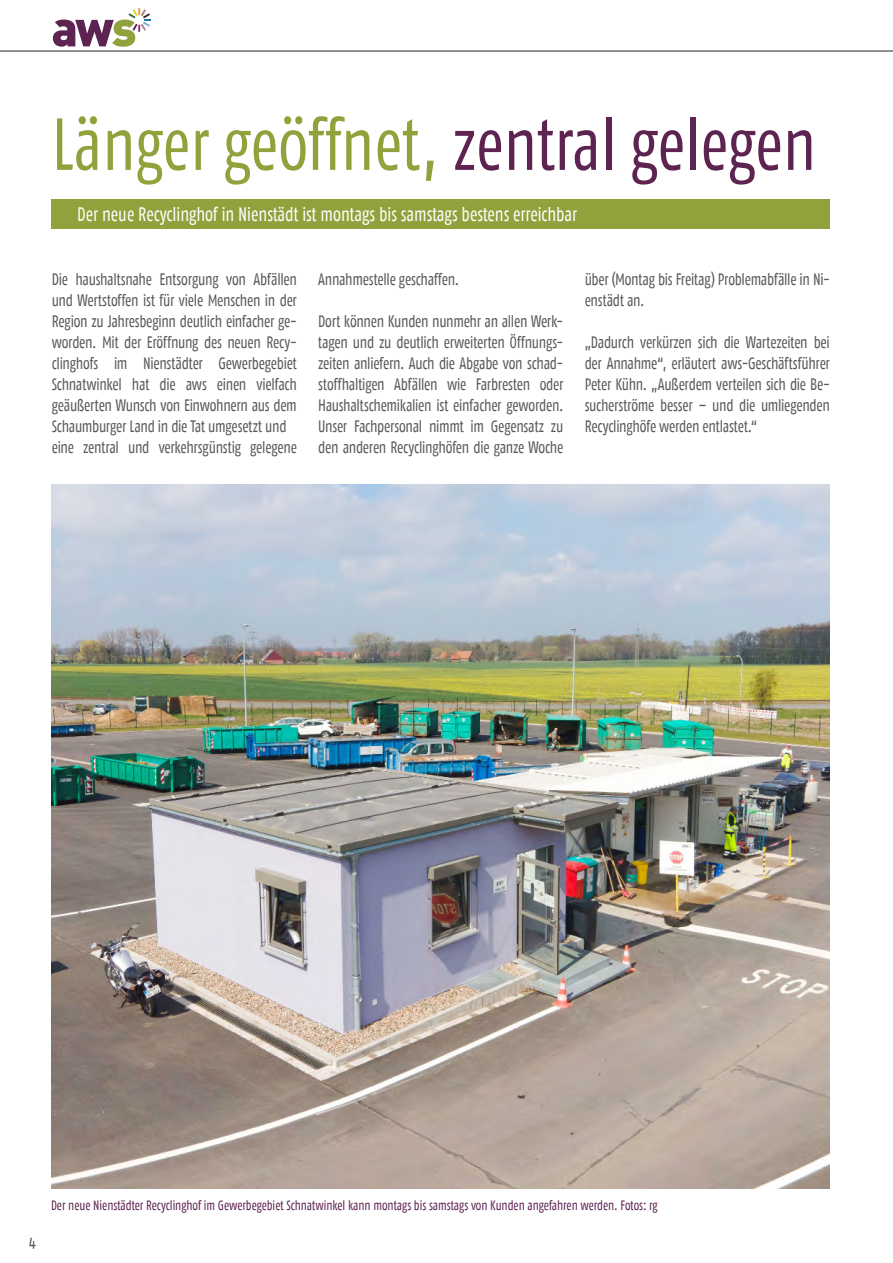
<style>
.page{position:relative;width:893px;height:1263px;background:#fff}
.page>*{position:absolute;margin:0;border:0;box-sizing:border-box;transform-origin:0 0}
.t1{font:73.5px "Fago Co";color:#90a23c;scale:.9 1}
.t2{font:19.5px "Fago Co";color:#fff;scale:.9 1}
.t3{font:16.5px/21px "Fago Co";letter-spacing:-.02em;color:#57585a;scale:.9 1}
.t4{font:13.5px "Fago Co";color:#5d2351;scale:.9 1}
.s1{color:#5d2351}
</style>
<div class="page">
<hr style="left:0;top:51px;width:893px;height:1px;background:#231f20">
<svg style="left:53px;top:8px;width:98px;height:39px"></svg>
<div style="left:52px;top:199px;width:778px;height:30px;background:#90a23c"></div>
<img style="left:51px;top:485px;width:778px;height:703px">
<h1 class="t1" style="left:52px;top:103px;width:851px">Länger geöffnet, <span class="s1">zentral gelegen</span></h1>
<p class="t2" style="left:77px;top:203px;width:557px">Der neue Recyclinghof in Nienstädt ist montags bis samstags bestens erreichbar</p>
<p class="t3" style="left:52px;top:269px;width:274px">Die haushaltsnahe Entsorgung von Abfällen und Wertstoffen ist für viele Menschen in der Region zu Jahresbeginn deutlich einfacher ge&shy;worden. Mit der Eröffnung des neuen Recy&shy;clinghofs im Nienstädter Gewerbegebiet Schnatwinkel hat die aws einen vielfach geäußerten Wunsch von Einwohnern aus dem Schaumburger Land in die Tat umgesetzt und eine zentral und verkehrsgünstig gelegene</p>
<p class="t3" style="left:318px;top:269px;width:158px">Annahmestelle geschaffen.</p>
<p class="t3" style="left:318px;top:311px;width:274px;text-align:justify">Dort können Kunden nunmehr an allen Werk&shy;tagen und zu deutlich erweiterten Öffnungs&shy;zeiten anliefern. Auch die Abgabe von schad&shy;stoffhaltigen Abfällen wie Farbresten oder Haushaltschemikalien ist einfacher geworden.<br>Unser Fachpersonal nimmt im Gegensatz zu den anderen Recyclinghöfen die ganze Woche</p>
<p class="t3" style="left:585px;top:269px;width:274px">über (Montag bis Freitag) Problemabfälle in Ni&shy;enstädt an.</p>
<p class="t3" style="left:585px;top:332px;width:274px;text-align:justify">„Dadurch verkürzen sich die Wartezeiten bei der Annahme“, erläutert aws-Geschäftsführer Peter Kühn. „Außerdem verteilen sich die Be&shy;sucherströme besser – und die umliegenden Recyclinghöfe werden entlastet.“</p>
<p class="t3" style="left:29px;top:1230px;width:9px">4</p>
<p class="t4" style="left:51px;top:1197px;width:676px">Der neue Nienstädter Recyclinghof im Gewerbegebiet Schnatwinkel kann montags bis samstags von Kunden angefahren werden. Fotos: rg</p>
</div>
